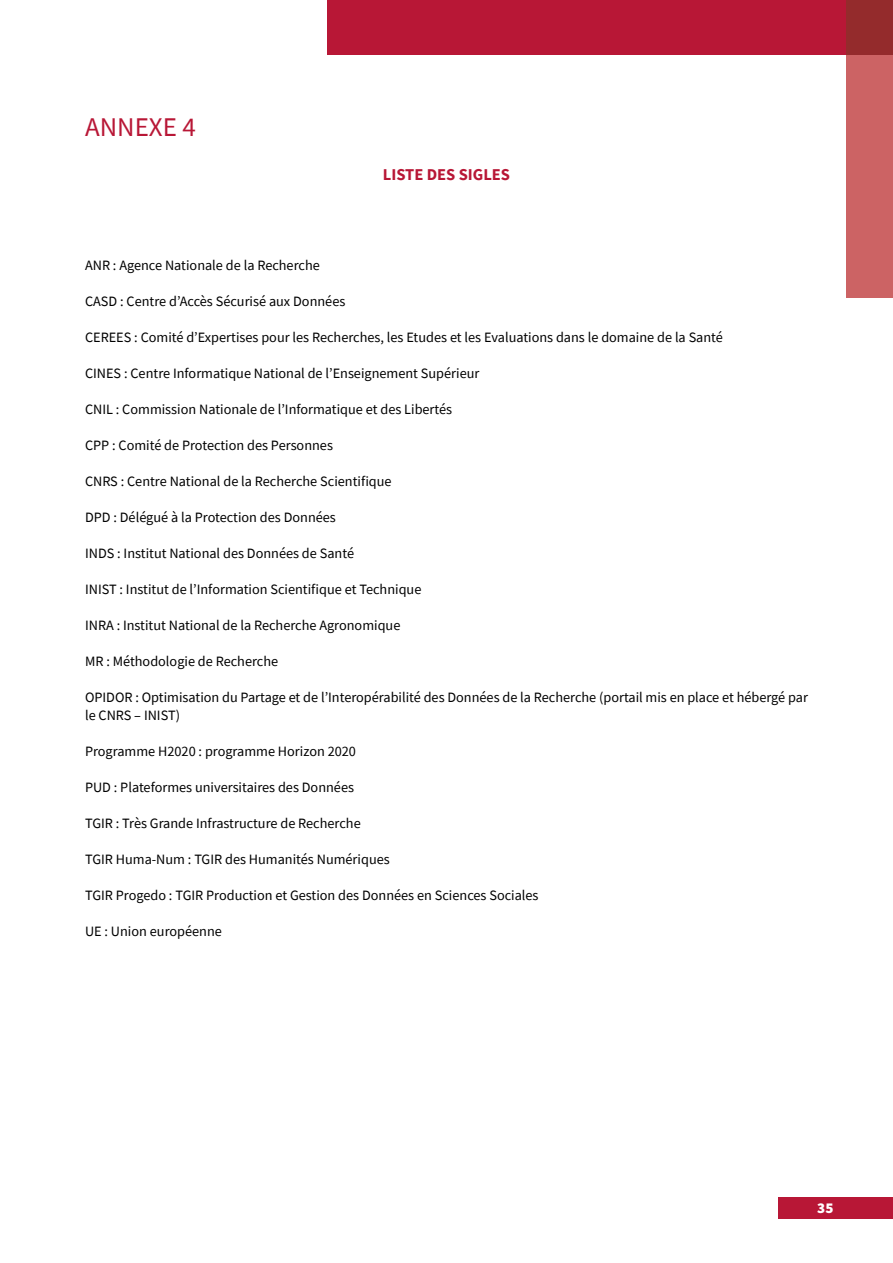
<style>
.page{position:relative;width:893px;height:1263px;background:#fff}
.page>*{position:absolute;margin:0;border:0;box-sizing:border-box;transform-origin:0 0}
.t1{font:27px "Source Sans Pro";color:#b81736}
.t2{font:700 16.5px "Source Sans Pro";color:#b81736}
.t3{font:900 15px "Source Sans Pro";color:#fff}
.t4{font:14.25px/18px "Source Sans Pro";color:#000}
</style>
<div class="page">
<div style="left:778px;top:1197px;width:115px;height:21px;background:#b81736"></div>
<div style="left:327px;top:0;width:566px;height:55px;background:#b81736"></div>
<svg style="left:846px;top:0;width:47px;height:298px;background:#c15859"></svg>
<h1 class="t1" style="left:85px;top:109px;width:112px">ANNEXE 4</h1>
<p class="t2" style="left:383px;top:163px;width:129px">LISTE DES SIGLES</p>
<p class="t4" style="left:85px;top:256px;width:236px">ANR : Agence Nationale de la Recherche</p>
<p class="t4" style="left:85px;top:292px;width:262px">CASD : Centre d’Accès Sécurisé aux Données</p>
<p class="t4" style="left:85px;top:328px;width:639px">CEREES : Comité d’Expertises pour les Recherches, les Etudes et les Evaluations dans le domaine de la Santé</p>
<p class="t4" style="left:85px;top:364px;width:396px">CINES : Centre Informatique National de l’Enseignement Supérieur</p>
<p class="t4" style="left:85px;top:400px;width:369px">CNIL : Commission Nationale de l’Informatique et des Libertés</p>
<p class="t4" style="left:85px;top:436px;width:249px">CPP : Comité de Protection des Personnes</p>
<p class="t4" style="left:85px;top:472px;width:308px">CNRS : Centre National de la Recherche Scientifique</p>
<p class="t4" style="left:85px;top:508px;width:252px">DPD : Délégué à la Protection des Données</p>
<p class="t4" style="left:85px;top:544px;width:271px">INDS : Institut National des Données de Santé</p>
<p class="t4" style="left:85px;top:580px;width:338px">INIST : Institut de l’Information Scientifique et Technique</p>
<p class="t4" style="left:85px;top:616px;width:317px">INRA : Institut National de la Recherche Agronomique</p>
<p class="t4" style="left:85px;top:652px;width:195px">MR : Méthodologie de Recherche</p>
<p class="t4" style="left:85px;top:688px;width:724px">OPIDOR : Optimisation du Partage et de l’Interopérabilité des Données de la Recherche (portail mis en place et hébergé par le CNRS – INIST)</p>
<p class="t4" style="left:85px;top:742px;width:272px">Programme H2020 : programme Horizon 2020</p>
<p class="t4" style="left:85px;top:778px;width:270px">PUD : Plateformes universitaires des Données</p>
<p class="t4" style="left:85px;top:814px;width:277px">TGIR : Très Grande Infrastructure de Recherche</p>
<p class="t4" style="left:85px;top:850px;width:306px">TGIR Huma-Num : TGIR des Humanités Numériques</p>
<p class="t4" style="left:85px;top:886px;width:455px">TGIR Progedo : TGIR Production et Gestion des Données en Sciences Sociales</p>
<p class="t4" style="left:85px;top:922px;width:138px">UE : Union européenne</p>
<p class="t3" style="left:817px;top:1198px;width:18px">35</p>
</div>
